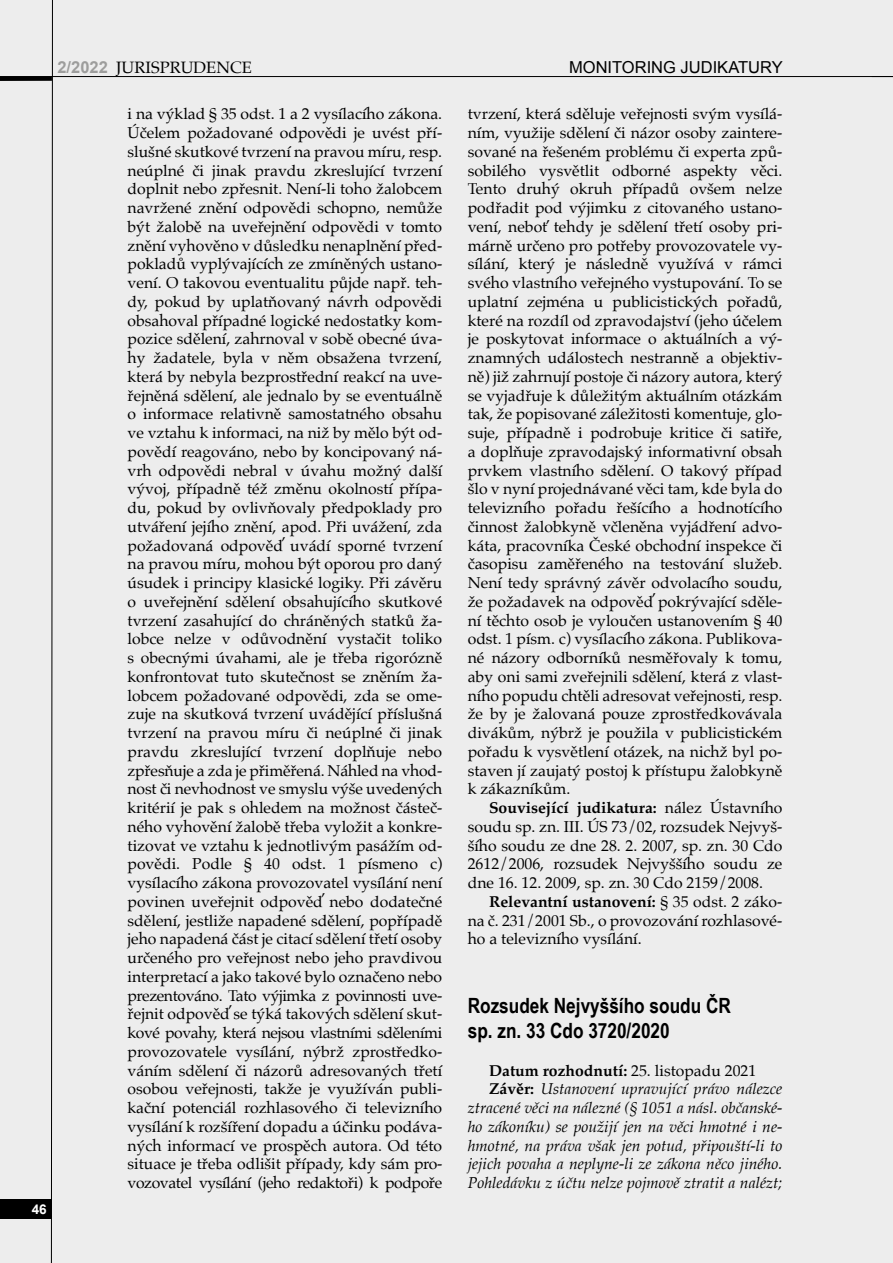
<style>
.page{position:relative;width:893px;height:1263px;background:#ededed}
.page>*{position:absolute;margin:0;border:0;box-sizing:border-box;transform-origin:0 0}
.titulek_14_17{font:700 21px/25.5px "Arial Narrow";color:#000}
.t1{font:16.5px "Arial";color:#000}
.t2{font:16.5px "Palatino";color:#000}
.t3{font:15.75px/18.8px "Palatino";color:#000;text-align:justify}
.t4{font:italic 15.75px/18.8px "Palatino";color:#000;text-align:justify}
.t5{font:700 15.75px "Palatino";color:#000}
.t6{font:700 13.5px "Arial";color:#fff}
.s1{font-family:"Arial";font-weight:700;color:#9d9d9c}
.s2{font-weight:700}
.s3{font-weight:400}
.s4{font-weight:700;font-style:normal}
</style>
<div class="page">
<svg style="left:51px;top:0;width:2px;height:1263px;background:#757575"></svg>
<hr style="left:0;top:76px;width:893px;height:1px;background:#000">
<svg style="left:0;top:77px;width:52px;height:4px"></svg>
<div style="left:0;top:1199px;width:51px;height:19px;background:#000"></div>
<p class="t2" style="left:57px;top:54px;width:196px"><span class="s1">2/2022</span> JURISPRUDENCE</p>
<p class="t1" style="left:569px;top:57px;width:215px">MONITORING JUDIKATURY</p>
<p class="t6" style="left:32px;top:1200px;width:17px">46</p>
<p class="t3" style="left:128px;top:104px;width:316px">i na výklad § 35 odst. 1 a 2 vysílacího zákona.<br>Účelem požadované odpovědi je uvést pří&shy;slušné skutkové tvrzení na pravou míru, resp. neúplné či jinak pravdu zkreslující tvrzení doplnit nebo zpřesnit. Není-li toho žalobcem navržené znění odpovědi schopno, nemůže být žalobě na uveřejnění odpovědi v tomto znění vyhověno v důsledku nenaplnění před&shy;pokladů vyplývajících ze zmíněných ustano&shy;vení. O takovou eventualitu půjde např. teh&shy;dy, pokud by uplatňovaný návrh odpovědi obsahoval případné logické nedostatky kom&shy;pozice sdělení, zahrnoval v sobě obecné úva&shy;hy žadatele, byla v něm obsažena tvrzení, která by nebyla bezprostřední reakcí na uve&shy;řejněná sdělení, ale jednalo by se eventuálně o informace relativně samostatného obsahu ve vztahu k informaci, na niž by mělo být od&shy;povědí reagováno, nebo by koncipovaný ná&shy;vrh odpovědi nebral v úvahu možný další vývoj, případně též změnu okolností přípa&shy;du, pokud by ovlivňovaly předpoklady pro utváření jejího znění, apod. Při uvážení, zda požadovaná odpověď uvádí sporné tvrzení na pravou míru, mohou být oporou pro daný úsudek i principy klasické logiky. Při závěru o uveřejnění sdělení obsahujícího skutkové tvrzení zasahující do chráněných statků ža&shy;lobce nelze v odůvodnění vystačit toliko s obecnými úvahami, ale je třeba rigorózně konfrontovat tuto skutečnost se zněním ža&shy;lobcem požadované odpovědi, zda se ome&shy;zuje na skutková tvrzení uvádějící příslušná tvrzení na pravou míru či neúplné či jinak pravdu zkreslující tvrzení doplňuje nebo zpřesňuje a zda je přiměřená. Náhled na vhod&shy;nost či nevhodnost ve smyslu výše uvedených kritérií je pak s ohledem na možnost částeč&shy;ného vyhovění žalobě třeba vyložit a konkre&shy;tizovat ve vztahu k jednotlivým pasážím od&shy;povědi. Podle § 40 odst. 1 písmeno c) vysílacího zákona provozovatel vysílání není povinen uveřejnit odpověď nebo dodatečné sdělení, jestliže napadené sdělení, popřípadě jeho napadená část je citací sdělení třetí osoby určeného pro veřejnost nebo jeho pravdivou interpretací a jako takové bylo označeno nebo prezentováno. Tato výjimka z povinnosti uve&shy;řejnit odpověď se týká takových sdělení skut&shy;kové povahy, která nejsou vlastními sděleními provozovatele vysílání, nýbrž zprostředko&shy;váním sdělení či názorů adresovaných třetí osobou veřejnosti, takže je využíván publi&shy;kační potenciál rozhlasového či televizního vysílání k rozšíření dopadu a účinku podáva&shy;ných informací ve prospěch autora. Od této situace je třeba odlišit případy, kdy sám pro&shy;vozovatel vysílání (jeho redaktoři) k podpoře</p>
<p class="t3" style="left:468px;top:104px;width:316px">tvrzení, která sděluje veřejnosti svým vysílá&shy;ním, využije sdělení či názor osoby zaintere&shy;sované na řešeném problému či experta způ&shy;sobilého vysvětlit odborné aspekty věci.<br>Tento druhý okruh případů ovšem nelze podřadit pod výjimku z citovaného ustano&shy;vení, neboť tehdy je sdělení třetí osoby pri&shy;márně určeno pro potřeby provozovatele vy&shy;sílání, který je následně využívá v rámci svého vlastního veřejného vystupování. To se uplatní zejména u publicistických pořadů, které na rozdíl od zpravodajství (jeho účelem je poskytovat informace o aktuálních a vý&shy;znamných událostech nestranně a objektiv&shy;ně) již zahrnují postoje či názory autora, který se vyjadřuje k důležitým aktuálním otázkám tak, že popisované záležitosti komentuje, glo&shy;suje, případně i podrobuje kritice či satiře, a doplňuje zpravodajský informativní obsah prvkem vlastního sdělení. O takový případ šlo v nyní projednávané věci tam, kde byla do televizního pořadu řešícího a hodnotícího činnost žalobkyně včleněna vyjádření advo&shy;káta, pracovníka České obchodní inspekce či časopisu zaměřeného na testování služeb.<br>Není tedy správný závěr odvolacího soudu, že požadavek na odpověď pokrývající sděle&shy;ní těchto osob je vyloučen ustanovením § 40 odst. 1 písm. c) vysílacího zákona. Publikova&shy;né názory odborníků nesměřovaly k tomu, aby oni sami zveřejnili sdělení, která z vlast&shy;ního popudu chtěli adresovat veřejnosti, resp. že by je žalovaná pouze zprostředkovávala divákům, nýbrž je použila v publicistickém pořadu k vysvětlení otázek, na nichž byl po&shy;staven jí zaujatý postoj k přístupu žalobkyně k zákazníkům.</p>
<p class="t3" style="left:468px;top:798px;width:316px;text-indent:21px"><span class="s2">Související judikatura:</span> nález Ústavního soudu sp. zn. III. ÚS 73/02, rozsudek Nejvyš&shy;šího soudu ze dne 28. 2. 2007, sp. zn. 30 Cdo 2612/2006, rozsudek Nejvyššího soudu ze dne 16. 12. 2009, sp. zn. 30 Cdo 2159/2008.</p>
<p class="t3" style="left:468px;top:892px;width:316px;text-indent:21px"><span class="s2">Relevantní ustanovení:</span> § 35 odst. 2 záko&shy;na č. 231/2001 Sb., o provozování rozhlasové&shy;ho a televizního vysílání.</p>
<p class="titulek_14_17" style="left:468px;top:991px;width:265px">Rozsudek Nejvyššího soudu ČR sp. zn. 33 Cdo 3720/2020</p>
<p class="t5" style="left:489px;top:1057px;width:269px">Datum rozhodnutí: <span class="s3">25. listopadu 2021</span></p>
<p class="t4" style="left:468px;top:1079px;width:316px;text-indent:21px"><span class="s4">Závěr:</span> Ustanovení upravující právo nálezce ztracené věci na nálezné (§ 1051 a násl. občanské&shy;ho zákoníku) se použijí jen na věci hmotné i ne&shy;hmotné, na práva však jen potud, připouští-li to jejich povaha a neplyne-li ze zákona něco jiného.<br>Pohledávku z účtu nelze pojmově ztratit a nalézt;</p>
</div>
